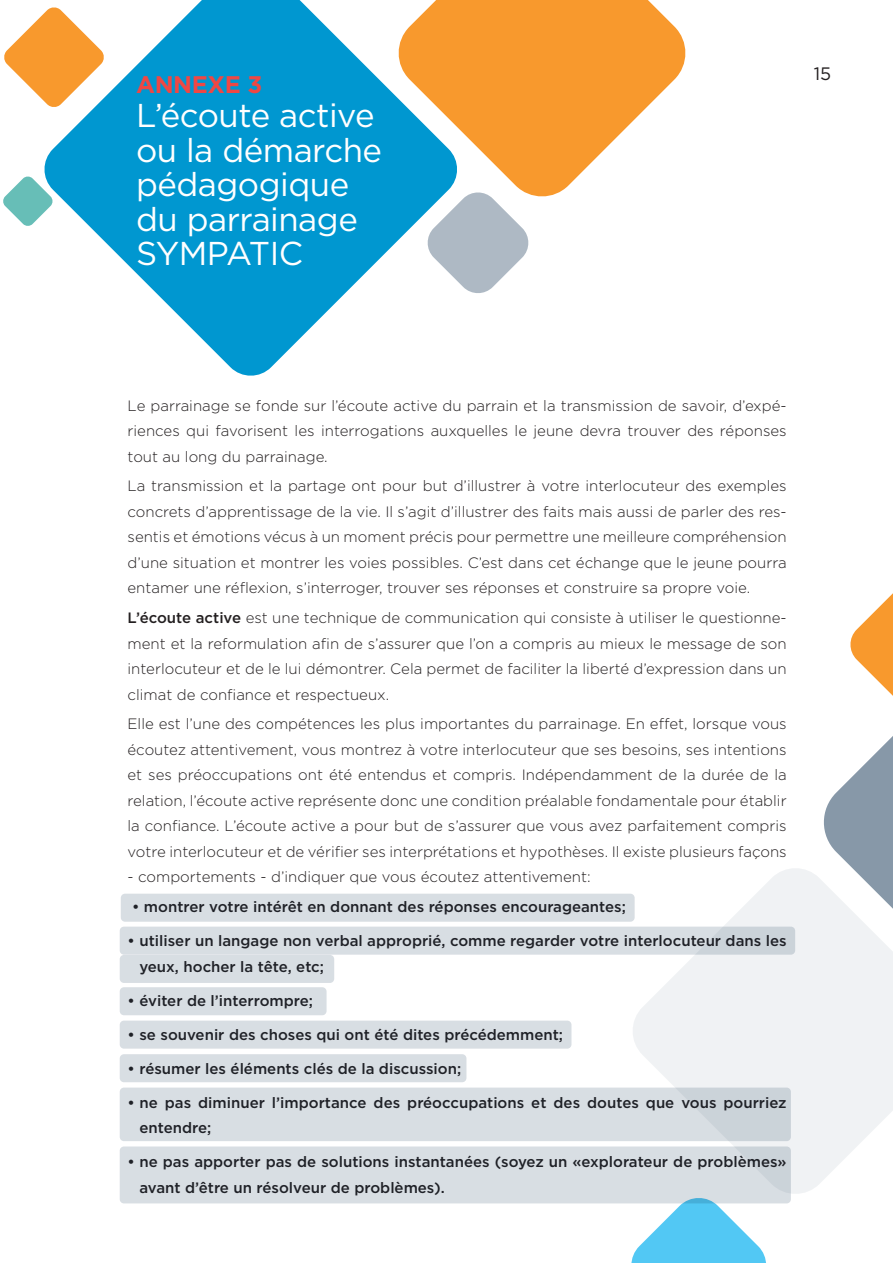
<style>
.page{position:relative;width:893px;height:1263px;background:#fff}
.page>*{position:absolute;margin:0;border:0;box-sizing:border-box;transform-origin:0 0}
.t1{font:33px/34.5px "Gotham";letter-spacing:-.015em;color:#fff}
.t2{font:700 24px "Gotham";letter-spacing:-.015em;color:#ef4744}
.t3{font:18px "Gotham";color:#231f20}
.t4{font:300 15px/25.5px "Gotham";color:#231f20;text-align:justify}
.t5{font:500 15px/25.5px "Gotham";color:#231f20}
.s1{font-weight:500}
</style>
<div class="page">
<svg style="left:629px;top:868px;width:264px;height:326px;fill:#f0f2f4"></svg>
<svg style="left:820px;top:593px;width:73px;height:434px"></svg>
<svg style="left:629px;top:1203px;width:140px;height:60px"></svg>
<svg style="left:4px;top:15px;width:38px;height:84px"></svg>
<svg style="left:42px;top:0;width:384px;height:376px;fill:#0097d0"></svg>
<svg style="left:3px;top:176px;width:50px;height:51px"></svg>
<svg style="left:426px;top:200px;width:103px;height:93px"></svg>
<svg style="left:395px;top:0;width:291px;height:200px;fill:#f8992d"></svg>
<div style="left:121px;top:894px;width:514px;height:28px;background:#d8dee3;border-radius:4px"></div>
<div style="left:120px;top:927px;width:675px;height:28px;background:linear-gradient(to right,#dbe0e5,#d2d9de);border-radius:4px"></div>
<div style="left:120px;top:955px;width:214px;height:28px;background:#d8dee3;border-radius:4px"></div>
<div style="left:120px;top:987px;width:207px;height:28px;background:#d8dee3;border-radius:4px"></div>
<div style="left:120px;top:1020px;width:451px;height:29px;background:#d8dee3;border-radius:4px"></div>
<div style="left:120px;top:1054px;width:346px;height:28px;background:#d8dee3;border-radius:4px"></div>
<div style="left:120px;top:1087px;width:671px;height:54px;background:linear-gradient(to right,#dbe0e5,#d2d9de);border-radius:4px"></div>
<div style="left:120px;top:1146px;width:671px;height:57px;background:#d8dee3;border-radius:4px"></div>
<h2 class="t2" style="left:136px;top:68px;width:128px">ANNEXE 3</h2>
<h1 class="t1" style="left:136px;top:97px;width:248px">L’écoute active ou la démarche pédagogique du parrainage<br>SYMPATIC</h1>
<p class="t3" style="left:814px;top:62px;width:19px">15</p>
<p class="t4" style="left:128px;top:392px;width:661px">Le parrainage se fonde sur l’écoute active du parrain et la transmission de savoir, d’expé&shy;riences qui favorisent les interrogations auxquelles le jeune devra trouver des réponses tout au long du parrainage.</p>
<p class="t4" style="left:128px;top:473px;width:661px">La transmission et la partage ont pour but d’illustrer à votre interlocuteur des exemples concrets d’apprentissage de la vie. Il s’agit d’illustrer des faits mais aussi de parler des res&shy;sentis et émotions vécus à un moment précis pour permettre une meilleure compréhension d’une situation et montrer les voies possibles. C’est dans cet échange que le jeune pourra entamer une réflexion, s’interroger, trouver ses réponses et construire sa propre voie.</p>
<p class="t4" style="left:128px;top:605px;width:661px"><span class="s1">L’écoute active</span> est une technique de communication qui consiste à utiliser le questionne&shy;ment et la reformulation afin de s’assurer que l’on a compris au mieux le message de son interlocuteur et de le lui démontrer. Cela permet de faciliter la liberté d’expression dans un climat de confiance et respectueux.</p>
<p class="t4" style="left:128px;top:711px;width:661px">Elle est l’une des compétences les plus importantes du parrainage. En effet, lorsque vous écoutez attentivement, vous montrez à votre interlocuteur que ses besoins, ses intentions et ses préoccupations ont été entendus et compris. Indépendamment de la durée de la relation, l’écoute active représente donc une condition préalable fondamentale pour établir la confiance. L’écoute active a pour but de s’assurer que vous avez parfaitement compris votre interlocuteur et de vérifier ses interprétations et hypothèses. Il existe plusieurs façons</p>
<p class="t4" style="left:128px;top:864px;width:465px">- comportements - d’indiquer que vous écoutez attentivement:</p>
<p class="t5" style="left:132px;top:894px;width:495px">• montrer votre intérêt en donnant des réponses encourageantes;</p>
<p class="t5" style="left:139px;top:928px;width:649px;text-indent:-12px">• utiliser un langage non verbal approprié, comme regarder votre interlocuteur dans les yeux, hocher la tête, etc;</p>
<p class="t5" style="left:128px;top:987px;width:187px">• éviter de l’interrompre;</p>
<p class="t5" style="left:128px;top:1021px;width:437px">• se souvenir des choses qui ont été dites précédemment;</p>
<p class="t5" style="left:128px;top:1055px;width:335px">• résumer les éléments clés de la discussion;</p>
<p class="t5" style="left:139px;top:1089px;width:649px;text-indent:-12px">• ne pas diminuer l’importance des préoccupations et des doutes que vous pourriez entendre;</p>
<p class="t5" style="left:139px;top:1149px;width:649px;text-indent:-12px">• ne pas apporter pas de solutions instantanées (soyez un «explorateur de problèmes» avant d’être un résolveur de problèmes).</p>
</div>
